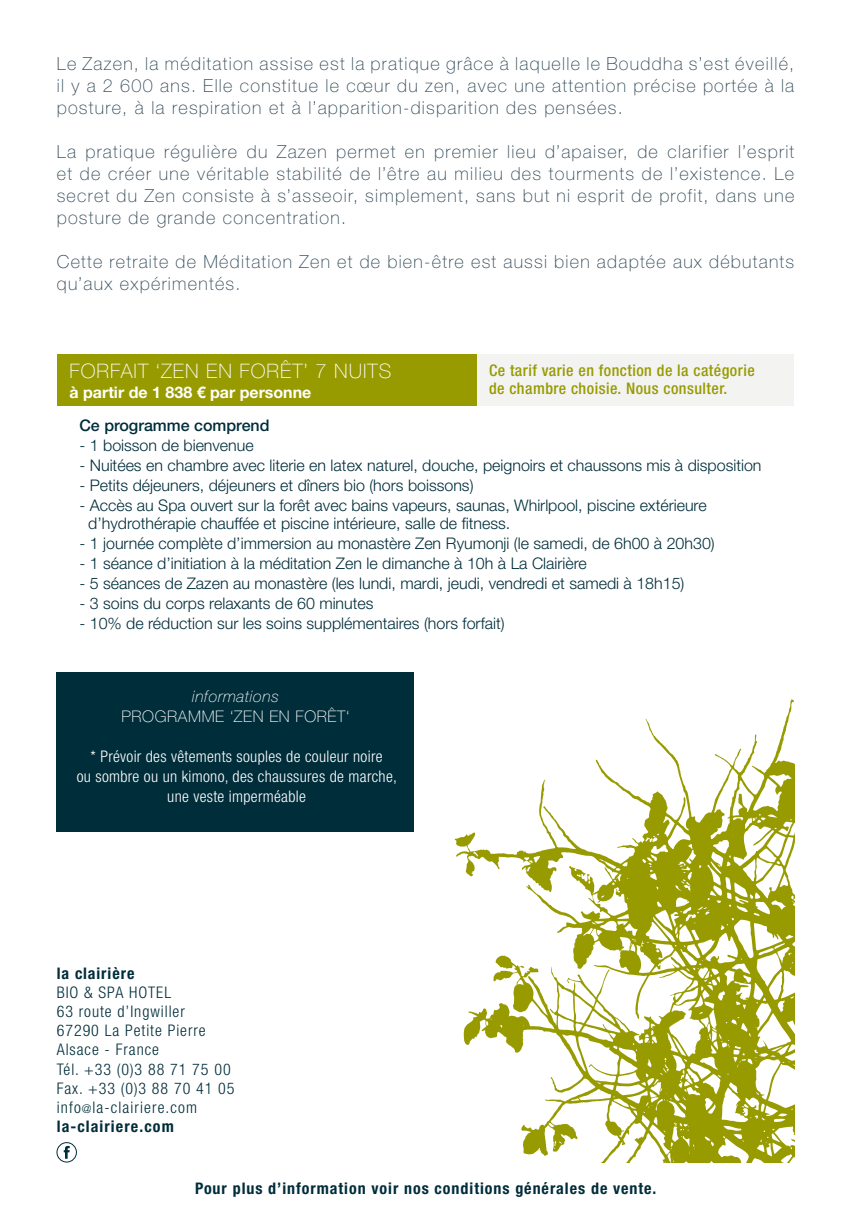
<style>
.page{position:relative;width:851px;height:1219px;background:#fff}
.page>*{position:absolute;margin:0;border:0;box-sizing:border-box;transform-origin:0 0}
.t1{font:100 20px "Helvetica Neue LT Std";letter-spacing:.05em;color:#fff}
.t2{font:100 18px/22px "Helvetica Neue LT Std";letter-spacing:.07em;color:#2e4654;text-align:justify}
.t3{font:300 16px/18px "Helvetica Neue LT Std";color:#002d3a}
.t4{font:300 condensed 16px/19.2px "Helvetica Neue LT Std";letter-spacing:.06em;color:#002d3a}
.t5{font:300 condensed 16px/20px "Helvetica Neue LT Std";letter-spacing:.02em;color:#fff;text-align:center}
.t6{font:700 condensed 16px "Helvetica Neue LT Std";letter-spacing:.06em;color:#002d3a}
.t7{font:500 condensed 16px/18px "Helvetica Neue LT Std";letter-spacing:.03em;color:#989b00}
.t8{font:700 16px "Helvetica Neue LT Std";color:#fff}
.t9{font:100 16px "Helvetica Neue LT Std";letter-spacing:.04em;color:#fff}
.t10{font:500 16px "Helvetica Neue LT Std";color:#002d3a}
.t11{font:italic 100 16px "Helvetica Neue LT Std";letter-spacing:.04em;color:#fff}
.s1{font-size:12px}
.s2{font-weight:700}
</style>
<div class="page">
<svg style="left:454px;top:699px;width:340px;height:463px"></svg>
<div style="left:57px;top:1142px;width:20px;height:20px;border:1px solid #002d3a;border-radius:50%"></div>
<svg style="left:64px;top:1146px;width:6px;height:13px"></svg>
<div style="left:57px;top:355px;width:420px;height:51px;background:#989b00"></div>
<div style="left:57px;top:672px;width:357px;height:160px;background:#002d3a"></div>
<div style="left:477px;top:355px;width:317px;height:51px;background:#f3f3f2"></div>
<p class="t2" style="left:57px;top:52px;width:739px">Le Zazen, la méditation assise est la pratique grâce à laquelle le Bouddha s’est éveillé, il y a 2 600 ans. Elle constitue le cœur du zen, avec une attention précise portée à la posture, à la respiration et à l’apparition-disparition des pensées.</p>
<p class="t2" style="left:57px;top:140px;width:739px">La pratique régulière du Zazen permet en premier lieu d’apaiser, de clarifier l’esprit et de créer une véritable stabilité de l’être au milieu des tourments de l’existence. Le secret du Zen consiste à s’asseoir, simplement, sans but ni esprit de profit, dans une posture de grande concentration.</p>
<p class="t2" style="left:57px;top:250px;width:738px">Cette retraite de Méditation Zen et de bien-être est aussi bien adaptée aux débutants qu’aux expérimentés.</p>
<p class="t1" style="left:69px;top:359px;width:323px">FORFAIT ‘ZEN EN FORÊT’ 7 NUITS</p>
<p class="t8" style="left:69px;top:382px;width:243px">à partir de 1 838 € par personne</p>
<p class="t7" style="left:489px;top:361px;width:267px">Ce tarif varie en fonction de la catégorie de chambre choisie. Nous consulter.</p>
<p class="t10" style="left:79px;top:416px;width:191px">Ce programme comprend</p>
<p class="t3" style="left:79px;top:436px;width:176px">- 1 boisson de bienvenue</p>
<p class="t3" style="left:79px;top:456px;width:683px">- Nuitées en chambre avec literie en latex naturel, douche, peignoirs et chaussons mis à disposition</p>
<p class="t3" style="left:79px;top:476px;width:395px">- Petits déjeuners, déjeuners et dîners bio (hors boissons)</p>
<p class="t3" style="left:88px;top:496px;width:619px;text-indent:-9px">- Accès au Spa ouvert sur la forêt avec bains vapeurs, saunas, Whirlpool, piscine extérieure d’hydrothérapie chauffée et piscine intérieure, salle de fitness.</p>
<p class="t3" style="left:79px;top:534px;width:636px">- 1 journée complète d’immersion au monastère Zen Ryumonji (le samedi, de 6h00 à 20h30)</p>
<p class="t3" style="left:79px;top:554px;width:509px">- 1 séance d’initiation à la méditation Zen le dimanche à 10h à La Clairière</p>
<p class="t3" style="left:79px;top:574px;width:606px">- 5 séances de Zazen au monastère (les lundi, mardi, jeudi, vendredi et samedi à 18h15)</p>
<p class="t3" style="left:79px;top:594px;width:295px">- 3 soins du corps relaxants de 60 minutes</p>
<p class="t3" style="left:79px;top:614px;width:426px">- 10% de réduction sur les soins supplémentaires (hors forfait)</p>
<p class="t11" style="left:192px;top:687px;width:88px">informations</p>
<p class="t9" style="left:121px;top:707px;width:229px">PROGRAMME ‘ZEN EN FORÊT‘</p>
<p class="t5" style="left:77px;top:746px;width:322px">* Prévoir des vêtements souples de couleur noire<br>ou sombre ou un kimono, des chaussures de marche, une veste imperméable</p>
<p class="t6" style="left:57px;top:963px;width:79px">la clairière</p>
<p class="t4" style="left:57px;top:982px;width:179px">BIO &amp; SPA HOTEL<br>63 route d’Ingwiller<br>67290 La Petite Pierre<br>Alsace - France<br>Tél. +33 (0)3 88 71 75 00<br>Fax. +33 (0)3 88 70 41 05 info<span class="s1">@</span>la-clairiere.com <span class="s2">la-clairiere.com</span></p>
<p class="t6" style="left:195px;top:1179px;width:463px">Pour plus d’information voir nos conditions générales de vente.</p>
</div>
